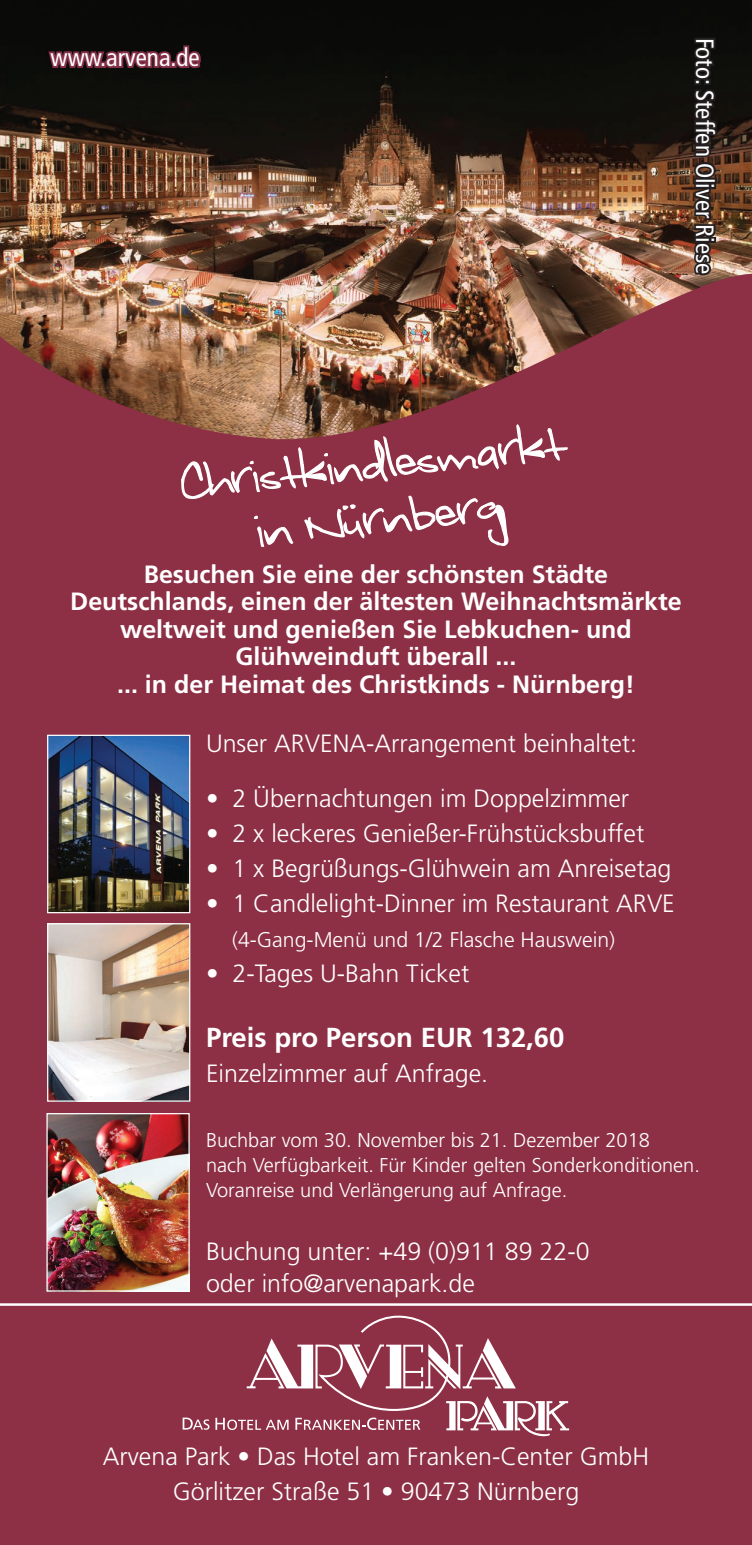
<style>
.page{position:relative;width:752px;height:1545px;background:#fff}
.page>*{position:absolute;margin:0;border:0;box-sizing:border-box;transform-origin:0 0}
.t1{font:65px "Whitey Ford";color:#fff}
.t2{font:700 27.5px "Frutiger";color:#fff}
.t3{font:300 25px "Frutiger";color:#fff}
.t4{font:700 25px/27.5px "Frutiger";color:#fff;text-align:center}
.t5{font:condensed 25px "Frutiger";color:#fff}
.t6{font:300 21.25px "Frutiger";color:#fff}
.t7{font:300 20px "Frutiger";color:#fff}
</style>
<div class="page">
<img style="left:0;top:0;width:751px;height:274px">
<div style="left:0;top:513px;width:751px;height:1032px;background:#8d2f45"></div>
<img style="left:49px;top:925px;width:139px;height:175px">
<div style="left:47px;top:923px;width:143px;height:179px;border:1px solid #fff"></div>
<img style="left:49px;top:737px;width:139px;height:174px">
<div style="left:47px;top:735px;width:143px;height:178px;border:1px solid #fff"></div>
<svg style="left:691px;top:36px;width:27px;height:238px;background:#332621"></svg>
<svg style="left:46px;top:22px;width:156px;height:76px;background:#221214"></svg>
<hr style="left:0;top:1303px;width:751px;height:3px;background:#fff">
<img style="left:48px;top:1115px;width:140px;height:175px">
<div style="left:46px;top:1113px;width:144px;height:179px;border:1px solid #fff"></div>
<svg style="left:182px;top:1417px;width:27px;height:13px"></svg>
<svg style="left:215px;top:1315px;width:353px;height:122px"></svg>
<img style="left:0;top:274px;width:751px;height:239px">
<svg style="left:180px;top:411px;width:388px;height:136px"></svg>
<p class="t5" style="left:51px;top:43px;width:151px">www.arvena.de</p>
<p class="t5" style="left:719px;top:38px;width:238px;rotate:90deg">Foto: Steffen Oliver Riese</p>
<p class="t1" style="left:176px;top:439px;width:387px;rotate:-6deg">Christkindlesmarkt</p>
<p class="t1" style="left:251px;top:487px;width:248px;rotate:-6deg">in Nürnberg</p>
<p class="t4" style="left:144px;top:560px;width:465px">Besuchen Sie eine der schönsten Städte</p>
<p class="t4" style="left:70px;top:588px;width:612px">Deutschlands, einen der ältesten Weihnachtsmärkte weltweit und genießen Sie Lebkuchen- und</p>
<p class="t4" style="left:235px;top:643px;width:282px">Glühweinduft überall ...</p>
<p class="t4" style="left:117px;top:670px;width:519px">... in der Heimat des Christkinds - Nürnberg!</p>
<p class="t3" style="left:206px;top:729px;width:432px">Unser ARVENA-Arrangement beinhaltet:</p>
<p class="t3" style="left:206px;top:784px;width:424px">• 2 Übernachtungen im Doppelzimmer</p>
<p class="t3" style="left:206px;top:819px;width:439px">• 2 x leckeres Genießer-Frühstücksbuffet</p>
<p class="t3" style="left:206px;top:854px;width:466px">• 1 x Begrüßungs-Glühwein am Anreisetag</p>
<p class="t3" style="left:206px;top:889px;width:470px">• 1 Candlelight-Dinner im Restaurant ARVE</p>
<p class="t6" style="left:232px;top:928px;width:384px">(4-Gang-Menü und 1/2 Flasche Hauswein)</p>
<p class="t3" style="left:206px;top:959px;width:265px">• 2-Tages U-Bahn Ticket</p>
<p class="t2" style="left:206px;top:1021px;width:360px">Preis pro Person EUR 132,60</p>
<p class="t3" style="left:206px;top:1059px;width:283px">Einzelzimmer auf Anfrage.</p>
<p class="t7" style="left:206px;top:1129px;width:445px">Buchbar vom 30. November bis 21. Dezember 2018</p>
<p class="t7" style="left:206px;top:1154px;width:495px">nach Verfügbarkeit. Für Kinder gelten Sonderkonditionen.</p>
<p class="t7" style="left:206px;top:1179px;width:362px">Voranreise und Verlängerung auf Anfrage.</p>
<p class="t3" style="left:206px;top:1237px;width:385px">Buchung unter: +49 (0)911 89 22-0</p>
<p class="t3" style="left:206px;top:1269px;width:270px">oder info@arvenapark.de</p>
<p class="t3" style="left:103px;top:1442px;width:547px">Arvena Park • Das Hotel am Franken-Center GmbH</p>
<p class="t3" style="left:173px;top:1477px;width:408px">Görlitzer Straße 51 • 90473 Nürnberg</p>
</div>
